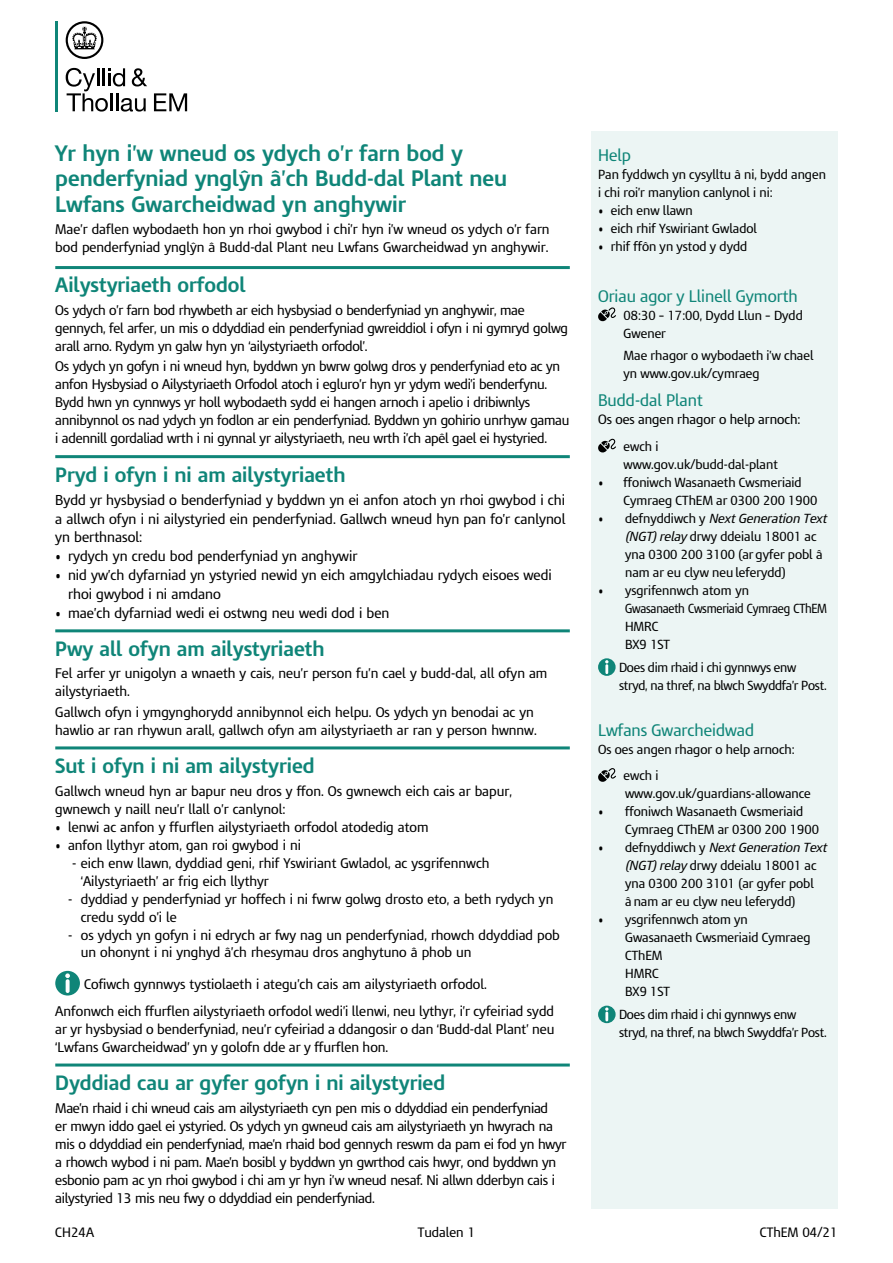
<style>
.page{position:relative;width:893px;height:1263px;background:#fff}
.page>*{position:absolute;margin:0;border:0;box-sizing:border-box;transform-origin:0 0}
.t1{font:700 21px/25.5px "HMRC Modena";color:#0f8578}
.t2{font:700 19.5px "HMRC Modena";color:#0f8578}
.t3{font:15.75px "HMRC Modena";color:#0f8578}
.t4{font:13.5px/18.8px "HMRC Modena";color:#000;text-align:justify}
.t5{font:13.2px/18px "HMRC Modena";color:#000}
.t6{font:13.2px/18px "HMRC Modena";letter-spacing:-.02em;color:#000}
.t7{font:12.75px "HMRC Modena";color:#000}
.t8{font:12.3px/18px "HMRC Modena";color:#000}
.t9{font:12.3px/18px "HMRC Modena";letter-spacing:-.02em;color:#000}
.s1{font-style:italic}
</style>
<div class="page">
<div style="left:591px;top:132px;width:247px;height:1077px;background:#ecf5f4"></div>
<hr style="left:55px;top:21px;width:3px;height:90px;background:#0f8578">
<hr style="left:55px;top:1063px;width:515px;height:3px;background:#0f8578">
<hr style="left:55px;top:746px;width:515px;height:3px;background:#0f8578">
<hr style="left:55px;top:629px;width:515px;height:3px;background:#0f8578">
<hr style="left:55px;top:455px;width:515px;height:3px;background:#0f8578">
<hr style="left:55px;top:266px;width:515px;height:3px;background:#0f8578">
<svg style="left:66px;top:68px;width:81px;height:44px"></svg>
<svg style="left:154px;top:93px;width:33px;height:18px"></svg>
<svg style="left:66px;top:21px;width:37px;height:38px"></svg>
<svg style="left:598px;top:307px;width:18px;height:14px"></svg>
<svg style="left:598px;top:439px;width:18px;height:13px"></svg>
<div style="left:55px;top:971px;width:25px;height:24px;background:#0f8578;border-radius:50%"></div>
<svg style="left:66px;top:979px;width:4px;height:14px"></svg>
<svg style="left:65px;top:973px;width:5px;height:5px"></svg>
<svg style="left:598px;top:658px;width:18px;height:18px"></svg>
<svg style="left:605px;top:660px;width:3px;height:14px"></svg>
<svg style="left:598px;top:768px;width:18px;height:14px"></svg>
<div style="left:598px;top:1006px;width:18px;height:17px;background:#0f8578;border-radius:50%"></div>
<svg style="left:605px;top:1007px;width:3px;height:14px"></svg>
<h3 class="t1" style="left:55px;top:140px;width:453px">Yr hyn i’w wneud os ydych o’r farn bod y penderfyniad ynglŷn â’ch Budd-dal Plant neu<br>Lwfans Gwarcheidwad yn anghywir</h3>
<p class="t5" style="left:55px;top:220px;width:496px">Mae’r daflen wybodaeth hon yn rhoi gwybod i chi’r hyn i’w wneud os ydych o’r farn bod penderfyniad ynglŷn â Budd-dal Plant neu Lwfans Gwarcheidwad yn anghywir.</p>
<h3 class="t2" style="left:55px;top:273px;width:192px">Ailystyriaeth orfodol</h3>
<p class="t6" style="left:55px;top:301px;width:514px">Os ydych o’r farn bod rhywbeth ar eich hysbysiad o benderfyniad yn anghywir, mae gennych, fel arfer, un mis o ddyddiad ein penderfyniad gwreiddiol i ofyn i ni gymryd golwg arall arno. Rydym yn galw hyn yn ‘ailystyriaeth orfodol’.</p>
<p class="t6" style="left:55px;top:357px;width:516px">Os ydych yn gofyn i ni wneud hyn, byddwn yn bwrw golwg dros y penderfyniad eto ac yn anfon Hysbysiad o Ailystyriaeth Orfodol atoch i egluro’r hyn yr ydym wedi’i benderfynu.<br>Bydd hwn yn cynnwys yr holl wybodaeth sydd ei hangen arnoch i apelio i dribiwnlys annibynnol os nad ydych yn fodlon ar ein penderfyniad. Byddwn yn gohirio unrhyw gamau i adennill gordaliad wrth i ni gynnal yr ailystyriaeth, neu wrth i’ch apêl gael ei hystyried.</p>
<h3 class="t2" style="left:55px;top:462px;width:292px">Pryd i ofyn i ni am ailystyriaeth</h3>
<p class="t4" style="left:55px;top:491px;width:512px">Bydd yr hysbysiad o benderfyniad y byddwn yn ei anfon atoch yn rhoi gwybod i chi a allwch ofyn i ni ailystyried ein penderfyniad. Gallwch wneud hyn pan fo’r canlynol yn berthnasol:</p>
<p class="t4" style="left:55px;top:547px;width:304px">• rydych yn credu bod penderfyniad yn anghywir</p>
<p class="t4" style="left:68px;top:566px;width:485px;text-indent:-13px">• nid yw’ch dyfarniad yn ystyried newid yn eich amgylchiadau rydych eisoes wedi rhoi gwybod i ni amdano</p>
<p class="t4" style="left:55px;top:603px;width:336px">• mae’ch dyfarniad wedi ei ostwng neu wedi dod i ben</p>
<h3 class="t2" style="left:55px;top:637px;width:271px">Pwy all ofyn am ailystyriaeth</h3>
<p class="t5" style="left:55px;top:665px;width:494px">Fel arfer yr unigolyn a wnaeth y cais, neu’r person fu’n cael y budd-dal, all ofyn am</p>
<p class="t5" style="left:55px;top:681px;width:480px;line-height:20.1px">ailystyriaeth.<br>Gallwch ofyn i ymgynghorydd annibynnol eich helpu. Os ydych yn benodai ac yn</p>
<p class="t5" style="left:55px;top:721px;width:483px">hawlio ar ran rhywun arall, gallwch ofyn am ailystyriaeth ar ran y person hwnnw.</p>
<h3 class="t2" style="left:55px;top:754px;width:261px">Sut i ofyn i ni am ailystyried</h3>
<p class="t5" style="left:55px;top:782px;width:458px">Gallwch wneud hyn ar bapur neu dros y ffon. Os gwnewch eich cais ar bapur, gwnewch y naill neu’r llall o’r canlynol:</p>
<p class="t5" style="left:55px;top:818px;width:375px">• lenwi ac anfon y ffurflen ailystyriaeth orfodol atodedig atom</p>
<p class="t5" style="left:55px;top:836px;width:247px">• anfon llythyr atom, gan roi gwybod i ni</p>
<p class="t5" style="left:81px;top:854px;width:410px;text-indent:-9px">- eich enw llawn, dyddiad geni, rhif Yswiriant Gwladol, ac ysgrifennwch ‘Ailystyriaeth’ ar frig eich llythyr</p>
<p class="t5" style="left:81px;top:890px;width:474px;text-indent:-13px">- dyddiad y penderfyniad yr hoffech i ni fwrw golwg drosto eto, a beth rydych yn credu sydd o’i le</p>
<p class="t5" style="left:81px;top:926px;width:480px;text-indent:-13px">- os ydych yn gofyn i ni edrych ar fwy nag un penderfyniad, rhowch ddyddiad pob un ohonynt i ni ynghyd â’ch rhesymau dros anghytuno â phob un</p>
<p class="t5" style="left:55px;top:971px;width:500px;line-height:26.5px;text-indent:29px">Cofiwch gynnwys tystiolaeth i ategu’ch cais am ailystyriaeth orfodol.<br>Anfonwch eich ffurflen ailystyriaeth orfodol wedi’i llenwi, neu lythyr, i’r cyfeiriad sydd</p>
<p class="t5" style="left:55px;top:1020px;width:501px">ar yr hysbysiad o benderfyniad, neu’r cyfeiriad a ddangosir o dan ‘Budd-dal Plant’ neu ‘Lwfans Gwarcheidwad’ yn y golofn dde ar y ffurflen hon.</p>
<p class="t3" style="left:598px;top:146px;width:34px">Help</p>
<p class="t8" style="left:598px;top:165px;width:229px">Pan fyddwch yn cysylltu â ni, bydd angen i chi roi’r manylion canlynol i ni:</p>
<p class="t8" style="left:598px;top:201px;width:96px">• eich enw llawn</p>
<p class="t8" style="left:598px;top:219px;width:160px">• eich rhif Yswiriant Gwladol</p>
<p class="t8" style="left:598px;top:237px;width:151px">• rhif ffôn yn ystod y dydd</p>
<p class="t3" style="left:598px;top:286px;width:201px">Oriau agor y Llinell Gymorth</p>
<p class="t8" style="left:624px;top:306px;width:181px">08:30 – 17:00, Dydd Llun – Dydd</p>
<p class="t8" style="left:624px;top:322px;width:191px;line-height:22.6px">Gwener<br>Mae rhagor o wybodaeth i’w chael</p>
<p class="t8" style="left:624px;top:365px;width:138px">yn www.gov.uk/cymraeg</p>
<p class="t3" style="left:598px;top:391px;width:106px">Budd-dal Plant</p>
<p class="t7" style="left:598px;top:412px;width:204px">Os oes angen rhagor o help arnoch:</p>
<p class="t8" style="left:624px;top:437px;width:36px">ewch i</p>
<p class="t8" style="left:624px;top:455px;width:156px">www.gov.uk/budd-dal-plant</p>
<p class="t8" style="left:624px;top:473px;width:195px;text-indent:-26px">• ffoniwch Wasanaeth Cwsmeriaid<br>Cymraeg CThEM ar 0300 200 1900</p>
<p class="t8" style="left:625px;top:509px;width:203px;text-indent:-27px">• defnyddiwch y <span class="s1">Next Generation Text (NGT) relay</span> drwy ddeialu 18001 ac yna 0300 200 3100 (ar gyfer pobl â nam ar eu clyw neu leferydd)</p>
<p class="t9" style="left:625px;top:581px;width:203px;text-indent:-27px">• ysgrifennwch atom yn<br>Gwasanaeth Cwsmeriaid Cymraeg CThEM<br>HMRC<br>BX9 1ST</p>
<p class="t9" style="left:619px;top:658px;width:209px">Does dim rhaid i chi gynnwys enw stryd, na thref, na blwch Swyddfa’r Post.</p>
<p class="t3" style="left:598px;top:720px;width:158px">Lwfans Gwarcheidwad</p>
<p class="t8" style="left:598px;top:740px;width:198px">Os oes angen rhagor o help arnoch:</p>
<p class="t8" style="left:624px;top:767px;width:189px">ewch i www.gov.uk/guardians-allowance</p>
<p class="t8" style="left:625px;top:803px;width:195px;text-indent:-27px">• ffoniwch Wasanaeth Cwsmeriaid<br>Cymraeg CThEM ar 0300 200 1900</p>
<p class="t8" style="left:625px;top:839px;width:203px;text-indent:-27px">• defnyddiwch y <span class="s1">Next Generation Text (NGT) relay</span> drwy ddeialu 18001 ac yna 0300 200 3101 (ar gyfer pobl<br>â nam ar eu clyw neu leferydd)</p>
<p class="t8" style="left:625px;top:911px;width:187px;text-indent:-27px">• ysgrifennwch atom yn<br>Gwasanaeth Cwsmeriaid Cymraeg<br>CThEM<br>HMRC<br>BX9 1ST</p>
<p class="t9" style="left:619px;top:1005px;width:209px">Does dim rhaid i chi gynnwys enw stryd, na thref, na blwch Swyddfa’r Post.</p>
<h3 class="t2" style="left:55px;top:1071px;width:391px">Dyddiad cau ar gyfer gofyn i ni ailystyried</h3>
<p class="t6" style="left:55px;top:1099px;width:513px">Mae’n rhaid i chi wneud cais am ailystyriaeth cyn pen mis o ddyddiad ein penderfyniad<br>er mwyn iddo gael ei ystyried. Os ydych yn gwneud cais am ailystyriaeth yn hwyrach na mis o ddyddiad ein penderfyniad, mae’n rhaid bod gennych reswm da pam ei fod yn hwyr a rhowch wybod i ni pam. Mae’n bosibl y byddwn yn gwrthod cais hwyr, ond byddwn yn esbonio pam ac yn rhoi gwybod i chi am yr hyn i’w wneud nesaf. Ni allwn dderbyn cais i ailystyried 13 mis neu fwy o ddyddiad ein penderfyniad.</p>
<p class="t7" style="left:55px;top:1225px;width:40px">CH24A</p>
<p class="t7" style="left:418px;top:1225px;width:59px">Tudalen 1</p>
<p class="t7" style="left:760px;top:1225px;width:79px">CThEM 04/21</p>
</div>
